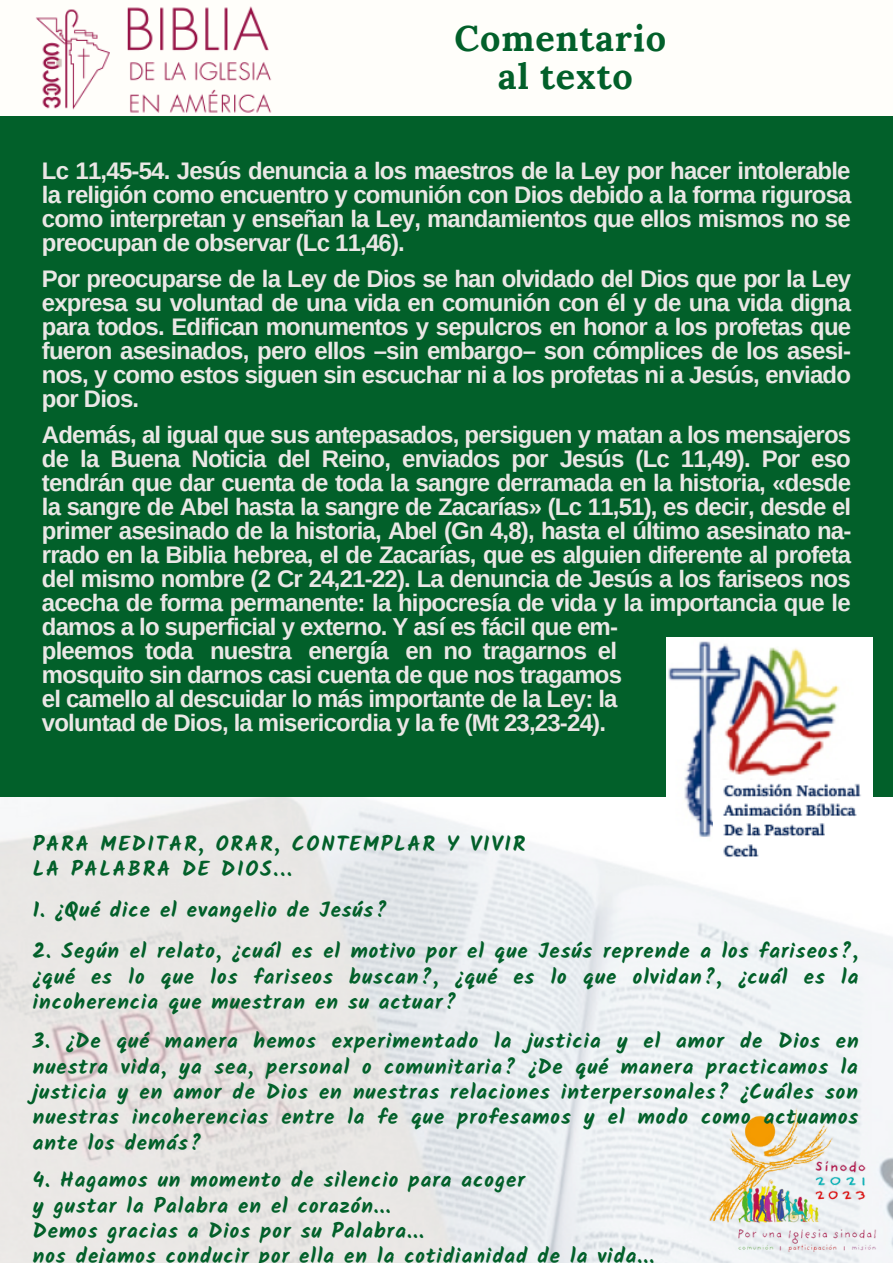
<style>
.page{position:relative;width:893px;height:1264px;background:#fff}
.page>*{position:absolute;margin:0;border:0;box-sizing:border-box;transform-origin:0 0}
.t1{font:700 36px/38.2px "Lora";letter-spacing:.025em;color:#02602a;text-align:center}
.t2{font:700 24px/24px "Arimo";letter-spacing:-.035em;color:#eae7e5;text-align:justify}
.t3{font:700 21px/25.3px "Kalam";letter-spacing:.045em;color:#02602a;text-align:justify}
.t4{font:700 21px/25.3px "Kalam";letter-spacing:.085em;color:#02602a}
</style>
<div class="page">
<div style="left:0;top:0;width:892px;height:1262px;background:#fffefa"></div>
<img style="left:0;top:796px;width:892px;height:466px">
<div style="left:0;top:116px;width:892px;height:680px;background:#02602a"></div>
<img style="left:36px;top:6px;width:236px;height:107px">
<img style="left:666px;top:638px;width:205px;height:221px">
<img style="left:713px;top:775px;width:159px;height:84px">
<img style="left:709px;top:1100px;width:183px;height:161px">
<h1 class="t1" style="left:454px;top:19px;width:213px">Comentario al texto</h1>
<p class="t2" style="left:42px;top:159px;width:811px">Lc 11,45-54. Jesús denuncia a los maestros de la Ley por hacer intolerable la religión como encuentro y comunión con Dios debido a la forma rigurosa como interpretan y enseñan la Ley, mandamientos que ellos mismos no se preocupan de observar (Lc 11,46).</p>
<p class="t2" style="left:42px;top:267px;width:810px">Por preocuparse de la Ley de Dios se han olvidado del Dios que por la Ley expresa su voluntad de una vida en comunión con él y de una vida digna para todos. Edifican monumentos y sepulcros en honor a los profetas que fueron asesinados, pero ellos –sin embargo– son cómplices de los asesi&shy;nos, y como estos siguen sin escuchar ni a los profetas ni a Jesús, enviado por Dios.</p>
<p class="t2" style="left:42px;top:423px;width:810px;text-align:left">Además, al igual que sus antepasados, persiguen y matan a los mensajeros de la Buena Noticia del Reino, enviados por Jesús (Lc 11,49). Por eso tendrán que dar cuenta de toda la sangre derramada en la historia, «desde la sangre de Abel hasta la sangre de Zacarías» (Lc 11,51), es decir, desde el primer asesinado de la historia, Abel (Gn 4,8), hasta el último asesinato na&shy;rrado en la Biblia hebrea, el de Zacarías, que es alguien diferente al profeta del mismo nombre (2 Cr 24,21-22). La denuncia de Jesús a los fariseos nos acecha de forma permanente: la hipocresía de vida y la importancia que le damos a lo superficial y externo. Y así es fácil que em-<br>pleemos toda nuestra energía en no tragarnos el<br>mosquito sin darnos casi cuenta de que nos tragamos<br>el camello al descuidar lo más importante de la Ley: la<br>voluntad de Dios, la misericordia y la fe (Mt 23,23-24).</p>
<p class="t4" style="left:33px;top:830px;width:494px">PARA MEDITAR, ORAR, CONTEMPLAR Y VIVIR<br>LA PALABRA DE DIOS...</p>
<p class="t3" style="left:33px;top:897px;width:356px">1. ¿Qué dice el evangelio de Jesús?</p>
<p class="t3" style="left:33px;top:938px;width:827px">2. Según el relato, ¿cuál es el motivo por el que Jesús reprende a los fariseos?, ¿qué es lo que los fariseos buscan?, ¿qué es lo que olvidan?, ¿cuál es la incoherencia que muestran en su actuar?</p>
<p class="t3" style="left:33px;top:1028px;width:827px">3. ¿De qué manera hemos experimentado la justicia y el amor de Dios en nuestra vida, ya sea, personal o comunitaria? ¿De qué manera practicamos la justicia y en amor de Dios en nuestras relaciones interpersonales? ¿Cuáles son nuestras incoherencias entre la fe que profesamos y el modo como actuamos ante los demás?</p>
<p class="t3" style="left:33px;top:1167px;width:623px;text-align:left">4. Hagamos un momento de silencio para acoger<br>y gustar la Palabra en el corazón...<br>Demos gracias a Dios por su Palabra...<br>nos dejamos conducir por ella en la cotidianidad de la vida...</p>
</div>
